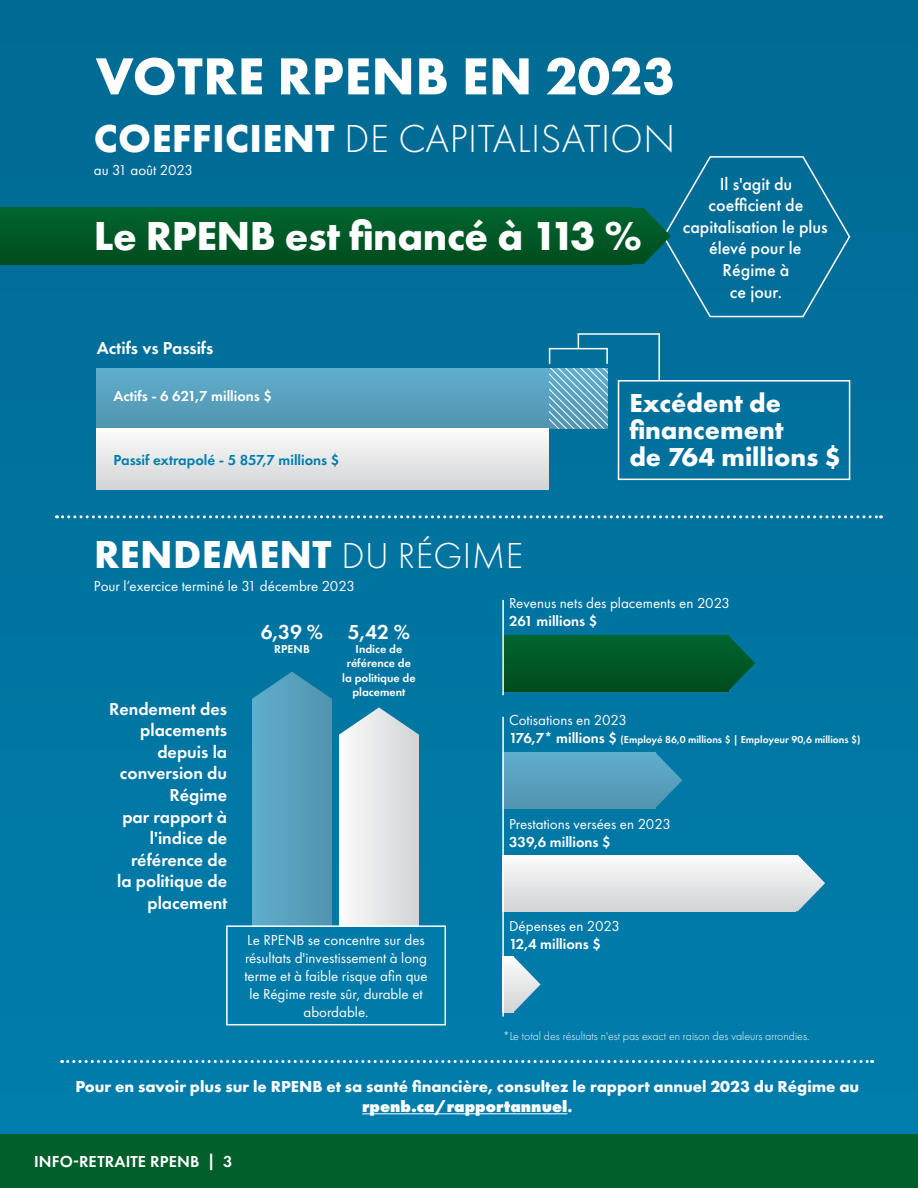
<style>
.page{position:relative;width:918px;height:1188px;background:#fff}
.page>*{position:absolute;margin:0;border:0;box-sizing:border-box;transform-origin:0 0}
.t1{font:700 54px "Futura PT";letter-spacing:.01em;color:#fff}
.t2{font:700 42px "Futura PT";letter-spacing:-.01em;color:#fff}
.t3{font:300 40.5px "Futura PT";letter-spacing:.01em;color:#fff}
.t4{font:700 40.5px "Futura PT";letter-spacing:.01em;color:#fff}
.t5{font:700 27px/27px "Futura PT";color:#fff}
.t6{font:600 21px "Futura PT";color:#fff}
.t7{font:600 18px/21.6px "Futura PT";color:#fff;text-align:right}
.t8{font:500 18px/21.6px "Futura PT";color:#fff;text-align:center}
.t9{font:700 16.5px/19.8px "Futura PT";color:#fff;text-align:center}
.t10{font:600 16.5px "Futura PT";letter-spacing:.01em;color:#fff}
.t11{font:15px/18px "Futura PT";color:#fff;text-align:center}
.t12{font:600 15px "Futura PT";color:#fff}
.t13{font:600 15px "Futura PT";color:#007dac}
.t14{font:300 12px "Futura PT";color:#fff}
.t15{font:600 12px/14.4px "Futura PT";color:#fff;text-align:center}
.t16{font:600 10.5px "Futura PT";color:#fff}
.s1{font-weight:700}
.s2{font-weight:300;font-size:37.5px}
.s3{font-size:15px}
.s4{font-weight:800}
</style>
<div class="page">
<div style="left:0;top:0;width:918px;height:1143px;background:linear-gradient(to right,#00739f,#00749f)"></div>
<hr style="left:362px;top:1113px;width:205px;height:1px;background:#fff">
<svg style="left:62px;top:1060px;width:811px;height:3px;background:#5eacc9"></svg>
<svg style="left:56px;top:515px;width:826px;height:3px"></svg>
<div style="left:0;top:1135px;width:918px;height:53px;background:#005f2a"></div>
<svg style="left:504px;top:956px;width:9px;height:56px"></svg>
<svg style="left:513px;top:956px;width:28px;height:56px;background:#73b0c8"></svg>
<div style="left:502px;top:635px;width:226px;height:56px;background:#005826"></div>
<div style="left:252px;top:701px;width:80px;height:226px;background:linear-gradient(to right,#5faecd,#5194af)"></div>
<div style="left:339px;top:735px;width:80px;height:192px;background:linear-gradient(to right,#fcfcfd,#d2d4d5)"></div>
<div style="left:502px;top:752px;width:153px;height:56px;background:linear-gradient(to bottom,#5faecd,#5194af)"></div>
<div style="left:502px;top:855px;width:294px;height:56px;background:linear-gradient(to bottom,#fcfcfd,#d3d4d6)"></div>
<hr style="left:502px;top:717px;width:2px;height:300px;background:#fff">
<svg style="left:252px;top:672px;width:80px;height:108px;background:#4d9bba"></svg>
<svg style="left:339px;top:707px;width:80px;height:109px"></svg>
<svg style="left:646px;top:635px;width:109px;height:56px"></svg>
<svg style="left:632px;top:752px;width:50px;height:56px;background:#4095b7"></svg>
<hr style="left:502px;top:600px;width:2px;height:95px;background:#fff">
<div style="left:96px;top:368px;width:512px;height:61px;background:linear-gradient(to bottom,#5faecd,#5194af)"></div>
<div style="left:96px;top:429px;width:453px;height:61px;background:linear-gradient(to bottom,#fcfcfd,#d2d3d5)"></div>
<hr style="left:578px;top:333px;width:82px;height:2px;background:#fff">
<hr style="left:658px;top:334px;width:2px;height:46px;background:#fff">
<svg style="left:549px;top:334px;width:59px;height:95px;background:#549ebb"></svg>
<div style="left:618px;top:380px;width:232px;height:100px;border:2px solid #fff"></div>
<div style="left:0;top:208px;width:632px;height:56px;background:#005826"></div>
<svg style="left:562px;top:155px;width:289px;height:163px;background:#046d8c"></svg>
<div style="left:226px;top:925px;width:220px;height:100px;border:2px solid #fff"></div>
<svg style="left:743px;top:855px;width:82px;height:56px"></svg>
<h1 class="t1" style="left:96px;top:42px;width:581px">VOTRE RPENB EN 2023</h1>
<h3 class="t3" style="left:94px;top:116px;width:583px"><span class="s1">COEFFICIENT</span> DE CAPITALISATION</h3>
<p class="t11" style="left:94px;top:161px;width:101px">au 31 août 2023</p>
<h2 class="t2" style="left:94px;top:209px;width:550px">Le RPENB est financé à 113 %</h2>
<p class="t8" style="left:683px;top:173px;width:146px">Il s'agit du coefficient de capitalisation le plus élevé pour le<br>Régime à<br>ce jour.</p>
<p class="t7" style="left:97px;top:337px;width:118px">Actifs vs Passifs</p>
<p class="t12" style="left:113px;top:387px;width:160px">Actifs - 6 621,7 millions $</p>
<h3 class="t5" style="left:629px;top:389px;width:213px">Excédent de financement<br>de 764 millions $</h3>
<p class="t13" style="left:113px;top:451px;width:227px">Passif extrapolé - 5 857,7 millions $</p>
<h3 class="t4" style="left:94px;top:529px;width:430px">RENDEMENT <span class="s2">DU RÉGIME</span></h3>
<p class="t11" style="left:94px;top:577px;width:262px">Pour l’exercice terminé le 31 décembre 2023</p>
<p class="t7" style="left:109px;top:698px;width:120px">Rendement des placements depuis la conversion du<br>Régime<br>par rapport à l'indice de référence de<br>la politique de placement</p>
<h3 class="t6" style="left:261px;top:618px;width:64px">6,39 %</h3>
<p class="t15" style="left:274px;top:642px;width:37px">RPENB</p>
<h3 class="t6" style="left:348px;top:618px;width:64px">5,42 %</h3>
<p class="t15" style="left:342px;top:642px;width:75px">Indice de référence de la politique de placement</p>
<p class="t11" style="left:244px;top:931px;width:185px">Le RPENB se concentre sur des résultats d'investissement à long terme et à faible risque afin que le Régime reste sûr, durable et abordable.</p>
<p class="t11" style="left:509px;top:594px;width:223px">Revenus nets des placements en 2023</p>
<p class="t12" style="left:509px;top:612px;width:90px">261 millions $</p>
<p class="t11" style="left:509px;top:711px;width:119px">Cotisations en 2023</p>
<p class="t16" style="left:509px;top:733px;width:353px"><span class="s3">176,7* millions $</span> (Employé 86,0 millions $ | Employeur 90,6 millions $)</p>
<p class="t11" style="left:509px;top:815px;width:163px">Prestations versées en 2023</p>
<p class="t12" style="left:509px;top:832px;width:103px">339,6 millions $</p>
<p class="t11" style="left:509px;top:917px;width:113px">Dépenses en 2023</p>
<p class="t12" style="left:509px;top:934px;width:93px">12,4 millions $</p>
<p class="t14" style="left:503px;top:1029px;width:308px">*Le total des résultats n'est pas exact en raison des valeurs arrondies.</p>
<p class="t9" style="left:75px;top:1077px;width:785px">Pour en savoir plus sur le RPENB et sa santé financière, consultez le rapport annuel 2023 du Régime au <span class="s4">rpenb.ca/rapportannuel</span>.</p>
<p class="t10" style="left:34px;top:1151px;width:200px">INFO-RETRAITE RPENB | 3</p>
</div>
